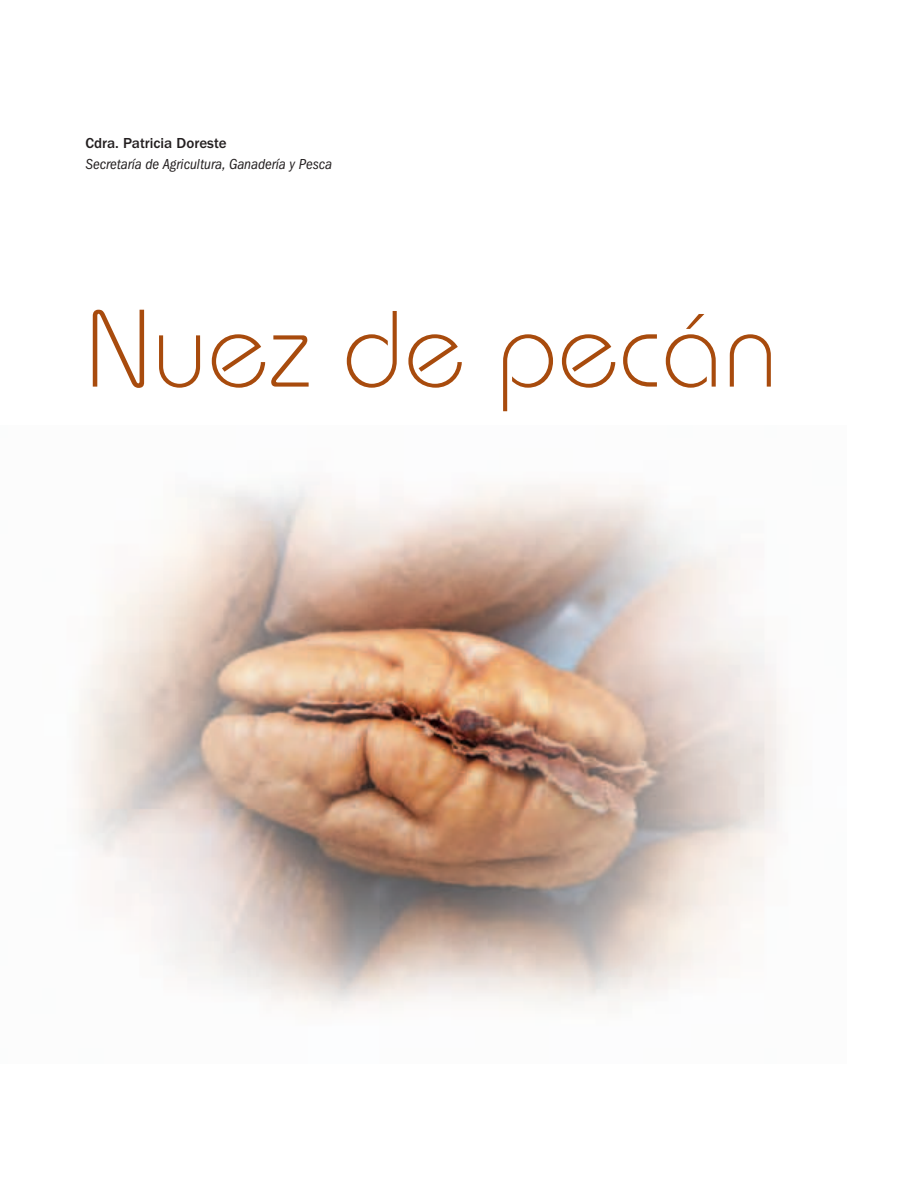
<style>
.page{position:relative;width:915px;height:1191px;background:#fff}
.page>*{position:absolute;margin:0;border:0;box-sizing:border-box;transform-origin:0 0}
.t1{font:300 108px "Bauhaus Std";letter-spacing:.01em;color:#a84b0d}
.t2{font:italic condensed 15px "ITC Franklin Gothic Std";color:#231f20}
.t3{font:500 15px "ITC Franklin Gothic Std";color:#231f20}
</style>
<div class="page">
<img style="left:78px;top:484px;width:707px;height:527px">
<p class="t3" style="left:85px;top:134px;width:143px">Cdra. Patricia Doreste</p>
<p class="t2" style="left:85px;top:155px;width:248px">Secretaría de Agricultura, Ganadería y Pesca</p>
<h1 class="t1" style="left:85px;top:285px;width:693px">Nuez de pecán</h1>
</div>
